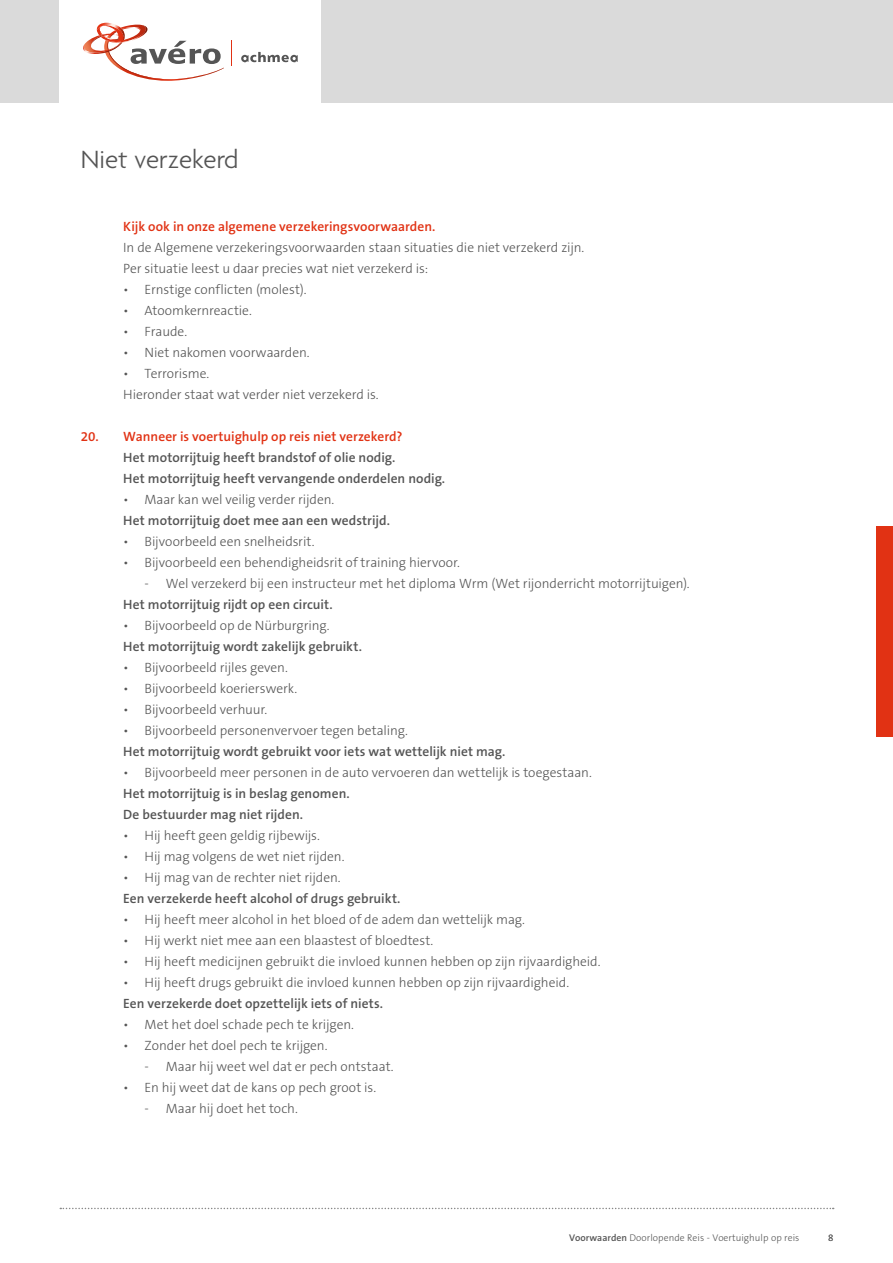
<style>
.page{position:relative;width:893px;height:1263px;background:#fff}
.page>*{position:absolute;margin:0;border:0;box-sizing:border-box;transform-origin:0 0}
.t1{font:300 27px "Agenda";color:#555}
.t2{font:300 13.5px/21px "The Sans B3";letter-spacing:-.005em;color:#555}
.t3{font:600 13.5px/21px "The Sans B6";letter-spacing:.005em;color:#555}
.t4{font:600 13.5px "The Sans B6";color:#e13214}
.t5{font:300 9.75px "The Sans B3";letter-spacing:.005em;color:#555}
.s1{font-family:"The Sans B6";font-weight:600}
</style>
<div class="page">
<div style="left:0;top:0;width:893px;height:103px;background:#dadada"></div>
<div style="left:60px;top:0;width:261px;height:103px;background:#fff"></div>
<svg style="left:241px;top:52px;width:57px;height:10px"></svg>
<svg style="left:83px;top:22px;width:141px;height:59px"></svg>
<svg style="left:231px;top:41px;width:1px;height:25px"></svg>
<svg style="left:60px;top:1208px;width:774px;height:1px"></svg>
<div style="left:876px;top:526px;width:17px;height:211px;background:#e13214"></div>
<h1 class="t1" style="left:81px;top:145px;width:159px">Niet verzekerd</h1>
<p class="t4" style="left:123px;top:219px;width:314px">Kijk ook in onze algemene verzekeringsvoorwaarden.</p>
<p class="t2" style="left:123px;top:238px;width:463px">In de Algemene verzekeringsvoorwaarden staan situaties die niet verzekerd zijn.<br>Per situatie leest u daar precies wat niet verzekerd is:</p>
<p class="t2" style="left:123px;top:280px;width:185px">• Ernstige conflicten (molest).</p>
<p class="t2" style="left:123px;top:301px;width:130px">• Atoomkernreactie.</p>
<p class="t2" style="left:123px;top:322px;width:65px">• Fraude.</p>
<p class="t2" style="left:123px;top:343px;width:188px">• Niet nakomen voorwaarden.</p>
<p class="t2" style="left:123px;top:364px;width:257px">• Terrorisme.<br>Hieronder staat wat verder niet verzekerd is.</p>
<p class="t4" style="left:81px;top:429px;width:323px">20. Wanneer is voertuighulp op reis niet verzekerd?</p>
<p class="t3" style="left:123px;top:448px;width:323px">Het motorrijtuig heeft brandstof of olie nodig.<br>Het motorrijtuig heeft vervangende onderdelen nodig.</p>
<p class="t2" style="left:123px;top:490px;width:213px">• Maar kan wel veilig verder rijden.</p>
<p class="t3" style="left:123px;top:511px;width:268px">Het motorrijtuig doet mee aan een wedstrijd.</p>
<p class="t2" style="left:123px;top:532px;width:193px">• Bijvoorbeeld een snelheidsrit.</p>
<p class="t2" style="left:123px;top:553px;width:338px">• Bijvoorbeeld een behendigheidsrit of training hiervoor.</p>
<p class="t2" style="left:145px;top:574px;width:547px">- Wel verzekerd bij een instructeur met het diploma Wrm (Wet rijonderricht motorrijtuigen).</p>
<p class="t3" style="left:123px;top:595px;width:211px">Het motorrijtuig rijdt op een circuit.</p>
<p class="t2" style="left:123px;top:616px;width:208px">• Bijvoorbeeld op de Nürburgring.</p>
<p class="t3" style="left:123px;top:637px;width:240px">Het motorrijtuig wordt zakelijk gebruikt.</p>
<p class="t2" style="left:123px;top:658px;width:166px">• Bijvoorbeeld rijles geven.</p>
<p class="t2" style="left:123px;top:679px;width:175px">• Bijvoorbeeld koerierswerk.</p>
<p class="t2" style="left:123px;top:700px;width:146px">• Bijvoorbeeld verhuur.</p>
<p class="t2" style="left:123px;top:721px;width:286px">• Bijvoorbeeld personenvervoer tegen betaling.</p>
<p class="t3" style="left:123px;top:742px;width:384px">Het motorrijtuig wordt gebruikt voor iets wat wettelijk niet mag.</p>
<p class="t2" style="left:123px;top:763px;width:470px">• Bijvoorbeeld meer personen in de auto vervoeren dan wettelijk is toegestaan.</p>
<p class="t3" style="left:123px;top:784px;width:228px">Het motorrijtuig is in beslag genomen.<br>De bestuurder mag niet rijden.</p>
<p class="t2" style="left:123px;top:826px;width:198px">• Hij heeft geen geldig rijbewijs.</p>
<p class="t2" style="left:123px;top:847px;width:223px">• Hij mag volgens de wet niet rijden.</p>
<p class="t2" style="left:123px;top:868px;width:219px">• Hij mag van de rechter niet rijden.</p>
<p class="t3" style="left:123px;top:889px;width:279px">Een verzekerde heeft alcohol of drugs gebruikt.</p>
<p class="t2" style="left:123px;top:910px;width:403px">• Hij heeft meer alcohol in het bloed of de adem dan wettelijk mag.</p>
<p class="t2" style="left:123px;top:931px;width:312px">• Hij werkt niet mee aan een blaastest of bloedtest.</p>
<p class="t2" style="left:123px;top:952px;width:479px">• Hij heeft medicijnen gebruikt die invloed kunnen hebben op zijn rijvaardigheid.</p>
<p class="t2" style="left:123px;top:973px;width:447px">• Hij heeft drugs gebruikt die invloed kunnen hebben op zijn rijvaardigheid.</p>
<p class="t3" style="left:123px;top:994px;width:261px">Een verzekerde doet opzettelijk iets of niets.</p>
<p class="t2" style="left:123px;top:1015px;width:232px">• Met het doel schade pech te krijgen.</p>
<p class="t2" style="left:123px;top:1036px;width:206px">• Zonder het doel pech te krijgen.</p>
<p class="t2" style="left:145px;top:1057px;width:251px">- Maar hij weet wel dat er pech ontstaat.</p>
<p class="t2" style="left:123px;top:1078px;width:254px">• En hij weet dat de kans op pech groot is.</p>
<p class="t2" style="left:145px;top:1099px;width:155px">- Maar hij doet het toch.</p>
<p class="t5" style="left:569px;top:1233px;width:232px"><span class="s1">Voorwaarden</span> Doorlopende Reis - Voertuighulp op reis</p>
<p class="t5" style="left:828px;top:1233px;width:7px">8</p>
</div>
